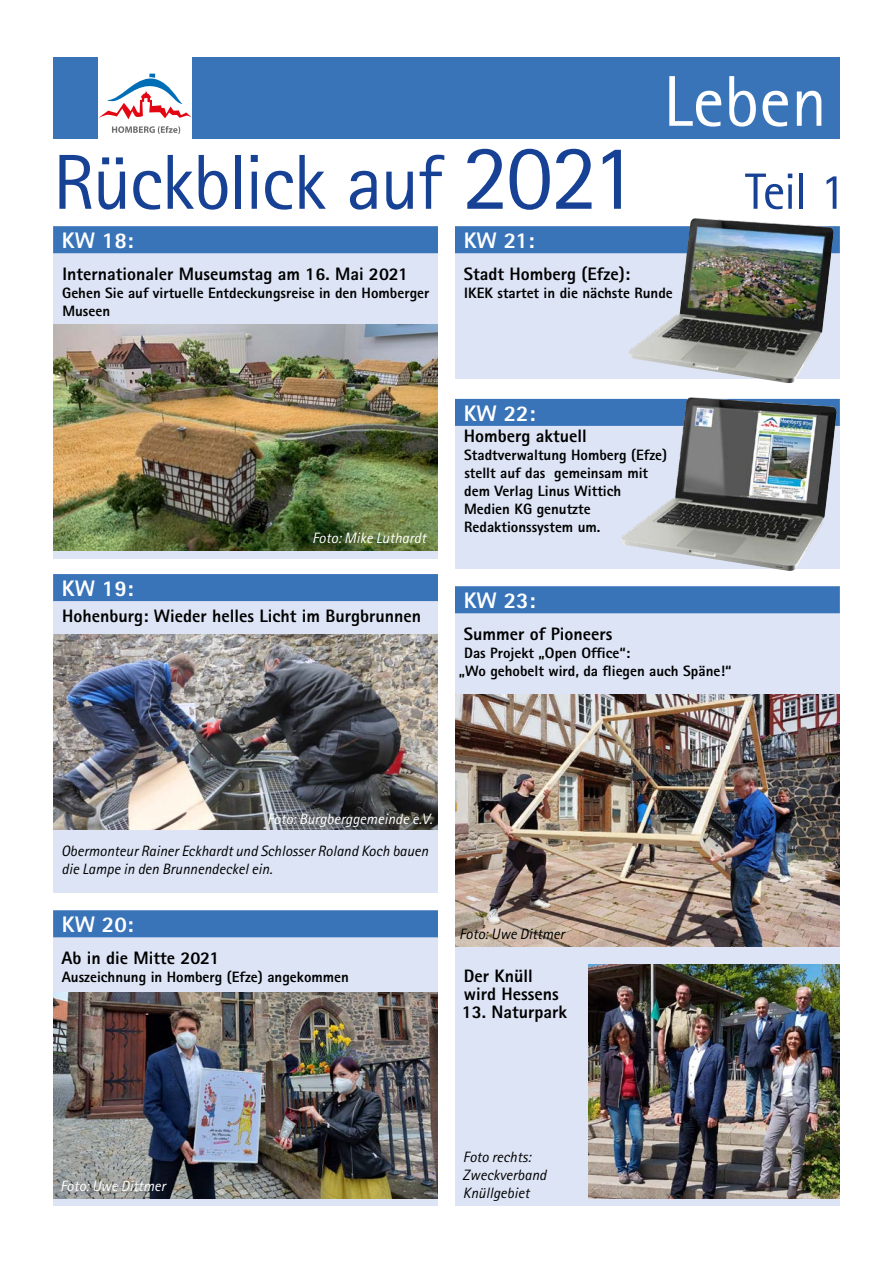
<style>
.page{position:relative;width:893px;height:1263px;background:#fff}
.page>*{position:absolute;margin:0;border:0;box-sizing:border-box;transform-origin:0 0}
.t1{font:78px "Rotis Sans Serif Std";letter-spacing:-.025em;color:#164194}
.t2{font:72px "Rotis Sans Serif";color:#fff}
.t3{font:800 22.5px "Rotis Sans Serif";color:#fff}
.t4{font:800 18px/18px "Rotis Sans Serif";color:#000}
.t5{font:800 15px/18px "Rotis Sans Serif";color:#000}
.t6{font:italic 15px/18px "Rotis Sans Serif";color:#000}
.t7{font:italic 15px "Rotis Sans Serif";color:#fff}
.s1{font-size:93px}
.s2{font-size:51px}
</style>
<div class="page">
<div style="left:53px;top:57px;width:787px;height:82px;background:#3974b9"></div>
<div style="left:98px;top:57px;width:94px;height:94px;background:#fff"></div>
<svg style="left:112px;top:126px;width:68px;height:8px"></svg>
<svg style="left:98px;top:74px;width:94px;height:45px"></svg>
<div style="left:53px;top:226px;width:385px;height:333px;background:#dce4f5"></div>
<div style="left:53px;top:226px;width:385px;height:27px;background:#3974b9"></div>
<div style="left:455px;top:226px;width:385px;height:153px;background:#dce4f5"></div>
<div style="left:455px;top:226px;width:385px;height:27px;background:#3974b9"></div>
<div style="left:455px;top:586px;width:385px;height:619px;background:#dce4f5"></div>
<div style="left:455px;top:586px;width:385px;height:27px;background:#3974b9"></div>
<div style="left:455px;top:399px;width:385px;height:169px;background:#dce4f5"></div>
<div style="left:455px;top:399px;width:385px;height:27px;background:#3974b9"></div>
<div style="left:53px;top:574px;width:385px;height:318px;background:#dce4f5"></div>
<div style="left:53px;top:574px;width:385px;height:27px;background:#3974b9"></div>
<div style="left:53px;top:910px;width:385px;height:295px;background:#dce4f5"></div>
<div style="left:53px;top:910px;width:385px;height:27px;background:#3974b9"></div>
<img style="left:53px;top:325px;width:385px;height:225px">
<img style="left:53px;top:634px;width:385px;height:196px">
<img style="left:53px;top:993px;width:385px;height:205px">
<img style="left:628px;top:218px;width:206px;height:165px">
<img style="left:620px;top:397px;width:217px;height:174px">
<img style="left:455px;top:694px;width:385px;height:252px">
<img style="left:589px;top:964px;width:251px;height:234px">
<h2 class="t2" style="left:663px;top:59px;width:165px">Leben</h2>
<h1 class="t1" style="left:53px;top:136px;width:794px">Rückblick auf <span class="s1">2021</span> <span class="s2">Teil 1</span></h1>
<h3 class="t3" style="left:62px;top:226px;width:73px">KW 18:</h3>
<p class="t4" style="left:62px;top:265px;width:347px">Internationaler Museumstag am 16. Mai 2021</p>
<p class="t5" style="left:62px;top:284px;width:369px">Gehen Sie auf virtuelle Entdeckungsreise in den Homberger<br>Museen</p>
<h3 class="t3" style="left:464px;top:226px;width:72px">KW 21:</h3>
<p class="t4" style="left:464px;top:265px;width:168px">Stadt Homberg (Efze):</p>
<p class="t5" style="left:464px;top:284px;width:210px">IKEK startet in die nächste Runde</p>
<p class="t7" style="left:312px;top:529px;width:115px">Foto: Mike Luthardt</p>
<h3 class="t3" style="left:62px;top:574px;width:73px">KW 19:</h3>
<p class="t4" style="left:62px;top:607px;width:361px">Hohenburg: Wieder helles Licht im Burgbrunnen</p>
<h3 class="t3" style="left:464px;top:399px;width:73px">KW 22:</h3>
<p class="t4" style="left:464px;top:427px;width:124px">Homberg aktuell</p>
<p class="t5" style="left:464px;top:446px;width:205px">Stadtverwaltung Homberg (Efze) stellt auf das gemeinsam mit dem Verlag Linus Wittich<br>Medien KG genutzte<br>Redaktionssystem um.</p>
<h3 class="t3" style="left:464px;top:586px;width:73px">KW 23:</h3>
<p class="t4" style="left:464px;top:625px;width:150px">Summer of Pioneers</p>
<p class="t5" style="left:459px;top:644px;width:274px;text-indent:5px">Das Projekt „Open Office“:<br>„Wo gehobelt wird, da fliegen auch Späne!“</p>
<p class="t7" style="left:267px;top:810px;width:167px">Foto: Burgberggemeinde e.V.</p>
<p class="t6" style="left:61px;top:842px;width:369px">Obermonteur Rainer Eckhardt und Schlosser Roland Koch bauen die Lampe in den Brunnendeckel ein.</p>
<h3 class="t3" style="left:62px;top:910px;width:73px">KW 20:</h3>
<p class="t4" style="left:62px;top:949px;width:159px">Ab in die Mitte 2021</p>
<p class="t5" style="left:62px;top:968px;width:289px">Auszeichnung in Homberg (Efze) angekommen</p>
<p class="t6" style="left:459px;top:925px;width:107px">Foto: Uwe Dittmer</p>
<p class="t4" style="left:464px;top:967px;width:96px">Der Knüll wird Hessens</p>
<p class="t4" style="left:462px;top:1003px;width:107px">13. Naturpark</p>
<p class="t7" style="left:60px;top:1177px;width:107px">Foto: Uwe Dittmer</p>
<p class="t6" style="left:463px;top:1148px;width:85px">Foto rechts:<br>Zweckverband<br>Knüllgebiet</p>
</div>
